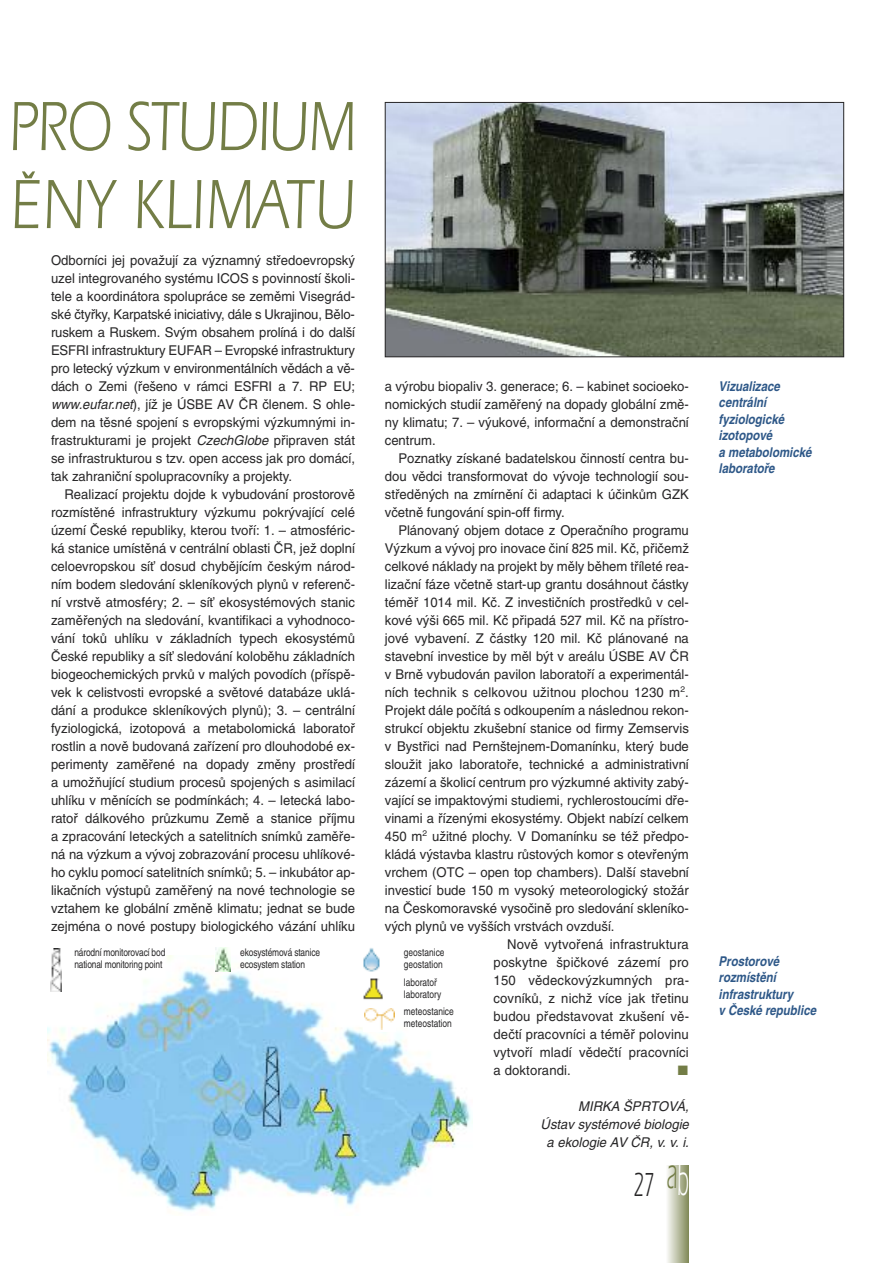
<style>
.page{position:relative;width:893px;height:1263px;background:#fff}
.page>*{position:absolute;margin:0;border:0;box-sizing:border-box;transform-origin:0 0}
.t1{font:72px/78px "Itc Eras CE";letter-spacing:-.015em;color:#737d46;scale:.8 1}
.t2{font:34.5px "Itc Eras CE";color:#272627;scale:.55 1}
.t3{font:13.5px/18px "Helvetica CE";color:#272627;text-align:justify}
.t4{font:italic 700 13.5px/16.5px "Helvetica CE";color:#2e5888;scale:.85 1}
.t5{font:italic 13.5px/18px "Helvetica CE";color:#272627;text-align:right}
.t6{font:13.5px "Zapf Dingbats ITC";color:#737d46}
.t7{font:10.5px/12px "Helvetica CE";letter-spacing:-.015em;color:#272627;scale:.8 1}
.s1{font-style:italic}
.s2{font-size:45px;color:#fff}
</style>
<div class="page">
<div style="left:667px;top:1165px;width:22px;height:98px;background:linear-gradient(to right,#f6f6f3,#878f60)"></div>
<img style="left:47px;top:955px;width:424px;height:256px">
<img style="left:387px;top:104px;width:455px;height:251px">
<div style="left:385px;top:102px;width:459px;height:255px;border:1px solid #272627"></div>
<div style="left:50px;top:947px;width:13px;height:46px;background:#fff"></div>
<img style="left:51px;top:948px;width:11px;height:44px">
<svg style="left:215px;top:955px;width:16px;height:17px"></svg>
<img style="left:215px;top:947px;width:15px;height:24px">
<img style="left:364px;top:948px;width:16px;height:24px">
<img style="left:364px;top:978px;width:19px;height:23px">
<svg style="left:364px;top:1008px;width:32px;height:23px"></svg>
<img style="left:365px;top:1008px;width:29px;height:22px">
<h1 class="t1" style="left:9px;top:95px;width:435px">PRO STUDIUM<br>ĚNY KLIMATU</h1>
<p class="t3" style="left:51px;top:252px;width:306px">Odborníci jej považují za významný středoevropský uzel integrovaného systému ICOS s povinností školi&shy;tele a koordinátora spolupráce se zeměmi Visegrád&shy;ské čtyřky, Karpatské iniciativy, dále s Ukrajinou, Bělo&shy;ruskem a Ruskem. Svým obsahem prolíná i do další ESFRI infrastruktury EUFAR – Evropské infrastruktury pro letecký výzkum v environmentálních vědách a vě&shy;dách o Zemi (řešeno v rámci ESFRI a 7. RP EU; <span class="s1">www.eufar.net</span>), jíž je ÚSBE AV ČR členem. S ohle&shy;dem na těsné spojení s evropskými výzkumnými in&shy;frastrukturami je projekt <span class="s1">CzechGlobe</span> připraven stát se infrastrukturou s tzv. open access jak pro domácí, tak zahraniční spolupracovníky a projekty.</p>
<p class="t3" style="left:51px;top:486px;width:306px;text-indent:14px">Realizací projektu dojde k vybudování prostorově rozmístěné infrastruktury výzkumu pokrývající celé území České republiky, kterou tvoří: 1. – atmosféric&shy;ká stanice umístěná v centrální oblasti ČR, jež doplní celoevropskou síť dosud chybějícím českým národ&shy;ním bodem sledování skleníkových plynů v referenč&shy;ní vrstvě atmosféry; 2. – síť ekosystémových stanic zaměřených na sledování, kvantifikaci a vyhodnoco&shy;vání toků uhlíku v základních typech ekosystémů České republiky a síť sledování koloběhu základních biogeochemických prvků v malých povodích (příspě&shy;vek k celistvosti evropské a světové databáze uklá&shy;dání a produkce skleníkových plynů); 3. – centrální fyziologická, izotopová a metabolomická laboratoř rostlin a nově budovaná zařízení pro dlouhodobé ex&shy;perimenty zaměřené na dopady změny prostředí a umožňující studium procesů spojených s asimilací uhlíku v měnících se podmínkách; 4. – letecká labo&shy;ratoř dálkového průzkumu Země a stanice příjmu a zpracování leteckých a satelitních snímků zaměře&shy;ná na výzkum a vývoj zobrazování procesu uhlíkové&shy;ho cyklu pomocí satelitních snímků; 5. – inkubátor ap&shy;likačních výstupů zaměřený na nové technologie se vztahem ke globální změně klimatu; jednat se bude zejména o nové postupy biologického vázání uhlíku</p>
<p class="t7" style="left:74px;top:947px;width:115px">národní monitorovací bod national monitoring point</p>
<p class="t7" style="left:240px;top:948px;width:101px">ekosystémová stanice ecosystem station</p>
<p class="t3" style="left:385px;top:378px;width:306px">a výrobu biopaliv 3. generace; 6. – kabinet socioeko&shy;nomických studií zaměřený na dopady globální změ&shy;ny klimatu; 7. – výukové, informační a demonstrační centrum.</p>
<p class="t3" style="left:385px;top:450px;width:306px;text-indent:14px">Poznatky získané badatelskou činností centra bu&shy;dou vědci transformovat do vývoje technologií sou&shy;středěných na zmírnění či adaptaci k účinkům GZK včetně fungování spin-off firmy.</p>
<p class="t3" style="left:398px;top:522px;width:292px">Plánovaný objem dotace z Operačního programu</p>
<p class="t3" style="left:385px;top:540px;width:306px">Výzkum a vývoj pro inovace činí 825 mil. Kč, přičemž</p>
<p class="t3" style="left:385px;top:558px;width:306px">celkové náklady na projekt by měly během tříleté rea-</p>
<p class="t3" style="left:385px;top:576px;width:306px">lizační fáze včetně start-up grantu dosáhnout částky</p>
<p class="t3" style="left:385px;top:594px;width:306px">téměř 1014 mil. Kč. Z investičních prostředků v cel-</p>
<p class="t3" style="left:385px;top:612px;width:306px">kové výši 665 mil. Kč připadá 527 mil. Kč na přístro-</p>
<p class="t3" style="left:385px;top:630px;width:306px">jové vybavení. Z částky 120 mil. Kč plánované na</p>
<p class="t3" style="left:385px;top:648px;width:306px">stavební investice by měl být v areálu ÚSBE AV ČR</p>
<p class="t3" style="left:385px;top:666px;width:306px">v Brně vybudován pavilon laboratoří a experimentál-</p>
<p class="t3" style="left:385px;top:684px;width:306px">ních technik s celkovou užitnou plochou 1230 m<sup>2</sup>.</p>
<p class="t3" style="left:385px;top:702px;width:306px">Projekt dále počítá s odkoupením a následnou rekon-</p>
<p class="t3" style="left:385px;top:720px;width:306px">strukcí objektu zkušební stanice od firmy Zemservis</p>
<p class="t3" style="left:385px;top:738px;width:306px">v Bystřici nad Pernštejnem-Domanínku, který bude</p>
<p class="t3" style="left:385px;top:756px;width:306px">sloužit jako laboratoře, technické a administrativní</p>
<p class="t3" style="left:385px;top:774px;width:306px">zázemí a školicí centrum pro výzkumné aktivity zabý-</p>
<p class="t3" style="left:385px;top:792px;width:306px">vající se impaktovými studiemi, rychlerostoucími dře-</p>
<p class="t3" style="left:385px;top:810px;width:306px">vinami a řízenými ekosystémy. Objekt nabízí celkem</p>
<p class="t3" style="left:385px;top:828px;width:306px">450 m<sup>2</sup> užitné plochy. V Domanínku se též předpo-</p>
<p class="t3" style="left:385px;top:846px;width:306px">kládá výstavba klastru růstových komor s otevřeným</p>
<p class="t3" style="left:385px;top:864px;width:306px">vrchem (OTC – open top chambers). Další stavební</p>
<p class="t3" style="left:385px;top:882px;width:306px">investicí bude 150 m vysoký meteorologický stožár</p>
<p class="t3" style="left:385px;top:900px;width:306px">na Českomoravské vysočině pro sledování skleníko-</p>
<p class="t3" style="left:385px;top:918px;width:231px">vých plynů ve vyšších vrstvách ovzduší.</p>
<p class="t3" style="left:507px;top:936px;width:183px">Nově vytvořená infrastruktura</p>
<p class="t3" style="left:493px;top:954px;width:197px">poskytne špičkové zázemí pro</p>
<p class="t3" style="left:493px;top:972px;width:197px">150 vědeckovýzkumných pra-</p>
<p class="t3" style="left:493px;top:990px;width:197px">covníků, z nichž více jak třetinu</p>
<p class="t3" style="left:493px;top:1008px;width:197px">budou představovat zkušení vě-</p>
<p class="t3" style="left:493px;top:1026px;width:197px">dečtí pracovníci a téměř polovinu</p>
<p class="t3" style="left:493px;top:1044px;width:197px">vytvoří mladí vědečtí pracovníci</p>
<p class="t3" style="left:493px;top:1062px;width:79px">a doktorandi.</p>
<p class="t6" style="left:678px;top:1062px;width:12px">■</p>
<p class="t5" style="left:541px;top:1098px;width:150px">MIRKA ŠPRTOVÁ,<br>Ústav systémové biologie a ekologie AV ČR, v. v. i.</p>
<p class="t7" style="left:404px;top:947px;width:52px">geostanice geostation</p>
<p class="t7" style="left:404px;top:1007px;width:64px">meteostanice meteostation</p>
<p class="t7" style="left:404px;top:977px;width:48px">laboratoř laboratory</p>
<h2 class="t2" style="left:634px;top:1172px;width:102px">27 <sup>a</sup><span class="s2">b</span></h2>
<p class="t4" style="left:719px;top:379px;width:111px">Vizualizace centrální fyziologické izotopové<br>a metabolomické laboratoře</p>
<p class="t4" style="left:719px;top:954px;width:116px">Prostorové rozmístění infrastruktury<br>v České republice</p>
</div>
